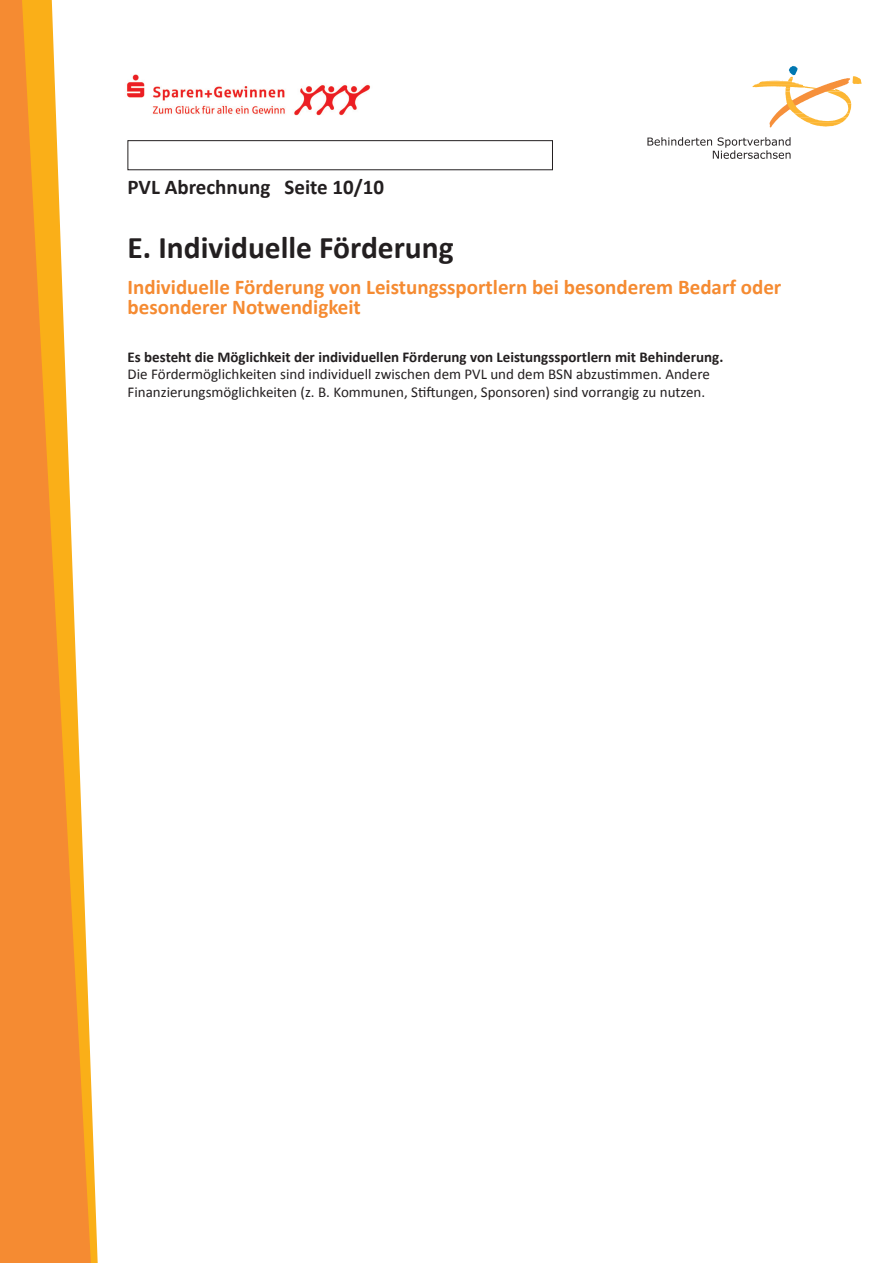
<style>
.page{position:relative;width:893px;height:1263px;background:#fff}
.page>*{position:absolute;margin:0;border:0;box-sizing:border-box;transform-origin:0 0}
.t1{font:700 31.5px "Calibri";color:#231f20}
.t2{font:700 21px/19.5px "Calibri";color:#f58b32}
.t3{font:700 21px "Calibri";color:#231f20}
.t4{font:15px/17.2px "Calibri";color:#231f20}
.t5{font:700 15px "Calibri";color:#231f20}
</style>
<div class="page">
<svg style="left:92px;top:1108px;width:6px;height:155px"></svg>
<svg style="left:0;top:0;width:92px;height:1263px;fill:#f58b32"></svg>
<svg style="left:647px;top:137px;width:144px;height:22px"></svg>
<svg style="left:752px;top:66px;width:110px;height:61px"></svg>
<img style="left:126px;top:74px;width:244px;height:42px">
<div style="left:128px;top:140px;width:425px;height:30px;border:1px solid #231f20"></div>
<h2 class="t3" style="left:128px;top:174px;width:258px">PVL Abrechnung Seite 10/10</h2>
<h1 class="t1" style="left:128px;top:227px;width:328px">E. Individuelle Förderung</h1>
<h2 class="t2" style="left:128px;top:277px;width:655px">Individuelle Förderung von Leistungssportlern bei besonderem Bedarf oder besonderer Notwendigkeit</h2>
<p class="t5" style="left:128px;top:347px;width:597px">Es besteht die Möglichkeit der individuellen Förderung von Leistungssportlern mit Behinderung.</p>
<p class="t4" style="left:128px;top:365px;width:584px">Die Fördermöglichkeiten sind individuell zwischen dem PVL und dem BSN abzustimmen. Andere<br>Finanzierungsmöglichkeiten (z. B. Kommunen, Stiftungen, Sponsoren) sind vorrangig zu nutzen.</p>
</div>
